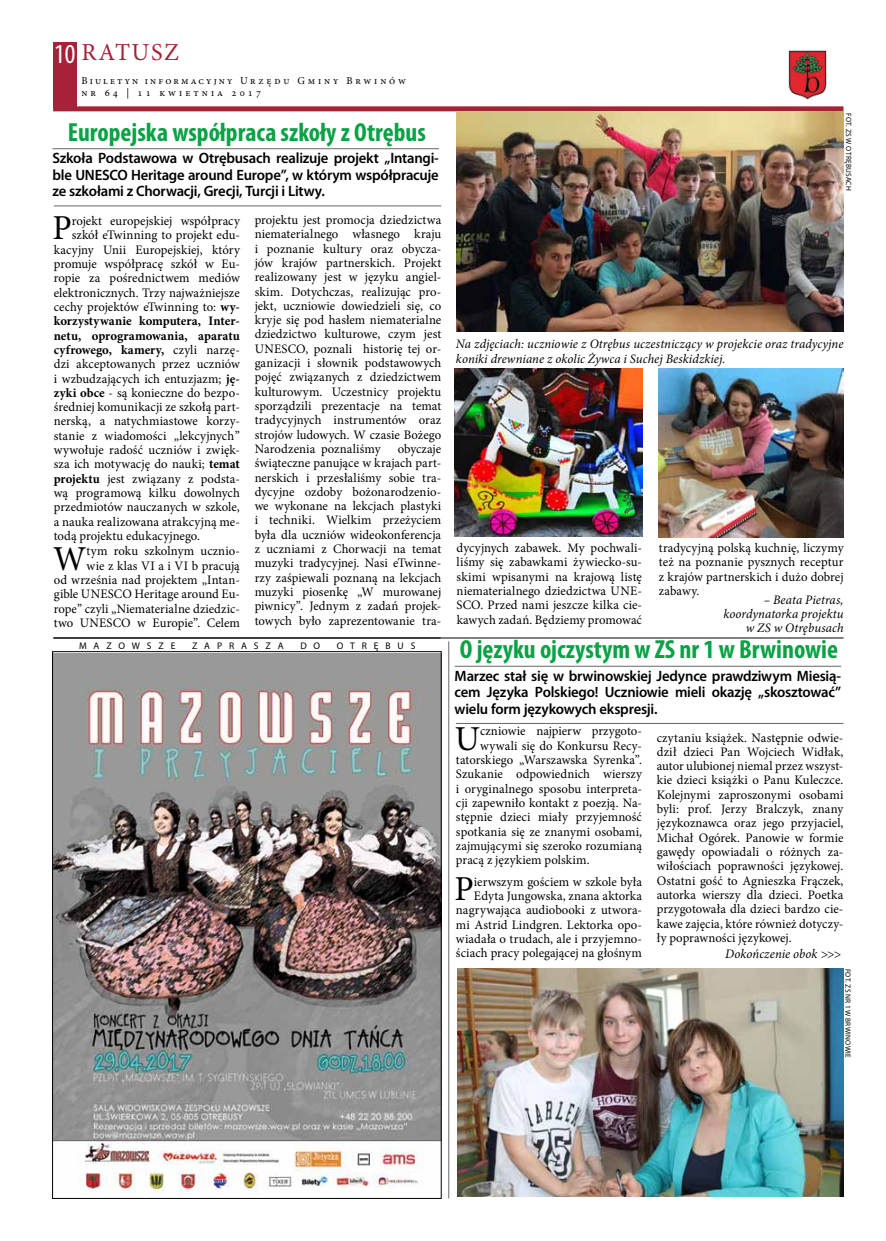
<style>
.page{position:relative;width:886px;height:1241px;background:#fff}
.page>*{position:absolute;margin:0;border:0;box-sizing:border-box;transform-origin:0 0}
.t1{font:35px "Minion Pro";color:#000}
.t2{font:700 condensed 26.25px "Myriad Pro";color:#0aa245}
.t3{font:24.38px "Minion Pro";color:#a52238}
.t4{font:600 15px/16.5px "Myriad Pro";letter-spacing:-.015em;color:#000;text-align:justify}
.t5{font:13px/14.2px "Minion Pro";letter-spacing:.005em;color:#000;text-align:justify}
.t6{font:italic 13px/14.2px "Minion Pro";letter-spacing:.005em;color:#000}
.t7{font:700 13px "Minion Pro";letter-spacing:-.005em;color:#000}
.t8{font:10.5px/12.6px "Minion Pro";letter-spacing:.265em;color:#000}
.t9{font:9.62px "Myriad Pro";letter-spacing:.715em;color:#000}
.t10{font:7.5px "Myriad Pro";letter-spacing:.035em;color:#000}
.s1{font-family:"Myriad Pro";font-stretch:condensed;font-size:27.5px;color:#fff}
.s2{font-weight:700}
.s3{font-weight:400}
</style>
<div class="page">
<div style="left:53px;top:43px;width:23px;height:65px;background:#a52238"></div>
<img style="left:788px;top:50px;width:39px;height:50px">
<div style="left:53px;top:106px;width:790px;height:5px;background:#a52238"></div>
<hr style="left:52px;top:148px;width:387px;height:1px;background:#000">
<hr style="left:54px;top:205px;width:387px;height:1px;background:#000">
<hr style="left:448px;top:641px;width:1px;height:557px;background:#000">
<img style="left:54px;top:653px;width:385px;height:541px">
<img style="left:457px;top:111px;width:386px;height:220px">
<img style="left:658px;top:369px;width:185px;height:168px">
<img style="left:454px;top:368px;width:188px;height:169px">
<hr style="left:53px;top:637px;width:790px;height:1px;background:#000">
<hr style="left:455px;top:666px;width:386px;height:1px;background:#000">
<hr style="left:456px;top:723px;width:387px;height:1px;background:#000">
<img style="left:457px;top:968px;width:386px;height:227px">
<h3 class="t3" style="left:54px;top:36px;width:46px"><span class="s1">10</span> ratu</h3>
<h3 class="t3" style="left:151px;top:36px;width:29px">sz</h3>
<p class="t8" style="left:81px;top:74px;width:326px">Biuletyn informacyjny Urzędu Gminy Brwinów nr 64 | 11 kwietnia 2017</p>
<h2 class="t2" style="left:68px;top:116px;width:360px">Europejska współpraca szkoły z Otrębus</h2>
<p class="t4" style="left:52px;top:149px;width:388px">Szkoła Podstawowa w Otrębusach realizuje projekt „Intangi&shy;ble UNESCO Heritage around Europe”, w którym współpracuje ze szkołami z Chorwacji, Grecji, Turcji i Litwy.</p>
<h1 class="t1" style="left:52px;top:205px;width:21px">P</h1>
<p class="t5" style="left:72px;top:214px;width:170px">rojekt europejskiej współpracy</p>
<p class="t5" style="left:72px;top:228px;width:170px">szkół eTwinning to projekt edu-</p>
<p class="t5" style="left:54px;top:242px;width:188px">kacyjny Unii Europejskiej, który</p>
<p class="t5" style="left:54px;top:257px;width:188px">promuje współpracę szkół w Eu-</p>
<p class="t5" style="left:54px;top:271px;width:188px">ropie za pośrednictwem mediów</p>
<p class="t5" style="left:54px;top:285px;width:188px">elektronicznych. Trzy najważniejsze</p>
<p class="t5" style="left:54px;top:300px;width:188px">cechy projektów eTwinning to: <span class="s2">wy-</span></p>
<p class="t7" style="left:54px;top:312px;width:188px">korzystywanie komputera, Inter-</p>
<p class="t7" style="left:54px;top:326px;width:188px">netu, oprogramowania, aparatu</p>
<p class="t7" style="left:54px;top:340px;width:188px">cyfrowego, kamery, <span class="s3">czyli narzę-</span></p>
<p class="t5" style="left:54px;top:357px;width:188px">dzi akceptowanych przez uczniów</p>
<p class="t5" style="left:54px;top:371px;width:188px">i wzbudzających ich entuzjazm; <span class="s2">ję-</span></p>
<p class="t5" style="left:54px;top:385px;width:188px"><span class="s2">zyki obce</span> - są konieczne do bezpo-</p>
<p class="t5" style="left:54px;top:400px;width:188px">średniej komunikacji ze szkołą part-</p>
<p class="t5" style="left:54px;top:414px;width:188px">nerską, a natychmiastowe korzy-</p>
<p class="t5" style="left:54px;top:428px;width:187px">stanie z wiadomości „lekcyjnych”</p>
<p class="t5" style="left:54px;top:443px;width:188px">wywołuje radość uczniów i zwięk-</p>
<p class="t5" style="left:54px;top:457px;width:188px">sza ich motywację do nauki; <span class="s2">temat</span></p>
<p class="t5" style="left:54px;top:471px;width:188px"><span class="s2">projektu</span> jest związany z podsta-</p>
<p class="t5" style="left:54px;top:485px;width:188px">wą programową kilku dowolnych</p>
<p class="t5" style="left:54px;top:500px;width:187px">przedmiotów nauczanych w szkole,</p>
<p class="t5" style="left:54px;top:514px;width:188px">a nauka realizowana atrakcyjną me-</p>
<p class="t5" style="left:54px;top:528px;width:148px">todą projektu edukacyjnego.</p>
<h1 class="t1" style="left:53px;top:535px;width:35px">W</h1>
<p class="t5" style="left:54px;top:544px;width:188px;text-align:right">tym roku szkolnym ucznio-<br>wie z klas VI a i VI b pracują<br>od września nad projektem „Intan&shy;gible UNESCO Heritage around Eu&shy;rope” czyli „Niematerialne dziedzic&shy;two UNESCO w Europie”. Celem</p>
<p class="t5" style="left:255px;top:213px;width:188px">projektu jest promocja dziedzictwa niematerialnego własnego kraju i poznanie kultury oraz obycza&shy;jów krajów partnerskich. Projekt realizowany jest w języku angiel&shy;skim. Dotychczas, realizując pro&shy;jekt, uczniowie dowiedzieli się, co kryje się pod hasłem niematerialne dziedzictwo kulturowe, czym jest UNESCO, poznali historię tej or&shy;ganizacji i słownik podstawowych pojęć związanych z dziedzictwem kulturowym. Uczestnicy projektu sporządzili prezentacje na temat tradycyjnych instrumentów oraz strojów ludowych. W czasie Bożego Narodzenia poznaliśmy</p>
<p class="t5" style="left:255px;top:441px;width:188px;text-indent:143px">obyczaje świąteczne panujące w krajach part&shy;nerskich i przesłaliśmy sobie tra&shy;dycyjne ozdoby bożonarodzenio&shy;we wykonane na lekcjach plastyki i techniki. Wielkim przeżyciem była dla uczniów wideokonferencja z uczniami z Chorwacji na temat muzyki tradycyjnej. Nasi eTwinne&shy;rzy zaśpiewali poznaną na lekcjach muzyki piosenkę „W murowanej piwnicy”. Jednym z zadań projek&shy;towych było zaprezentowanie tra-</p>
<p class="t9" style="left:79px;top:639px;width:98px">MAZOWSZE</p>
<p class="t9" style="left:192px;top:639px;width:93px">ZAPRASZA</p>
<p class="t9" style="left:300px;top:639px;width:21px">D O</p>
<p class="t9" style="left:337px;top:639px;width:80px">OTRĘBUS</p>
<p class="t10" style="left:853px;top:113px;width:79px;rotate:90deg">Fot. ZS w Otrębusach</p>
<p class="t6" style="left:456px;top:337px;width:389px">Na zdjęciach: uczniowie z Otrębus uczestniczący w projekcie oraz tradycyjne koniki drewniane z okolic Żywca i Suchej Beskidzkiej.</p>
<p class="t5" style="left:457px;top:540px;width:187px">dycyjnych zabawek. My pochwali&shy;liśmy się zabawkami żywiecko-su&shy;skimi wpisanymi na krajową listę niematerialnego dziedzictwa UNE-SCO. Przed nami jeszcze kilka cie&shy;kawych zadań. Będziemy promować</p>
<p class="t5" style="left:659px;top:540px;width:186px">tradycyjną polską kuchnię, liczymy też na poznanie pysznych receptur z krajów partnerskich i dużo dobrej zabawy.</p>
<p class="t6" style="left:723px;top:592px;width:122px;text-align:right">– Beata Pietras, koordynatorka projektu w ZS w Otrębusach</p>
<h2 class="t2" style="left:460px;top:633px;width:380px">O języku ojczystym w ZS nr 1 w Brwinowie</h2>
<p class="t4" style="left:455px;top:667px;width:388px">Marzec stał się w brwinowskiej Jedynce prawdziwym Miesią&shy;cem Języka Polskiego! Uczniowie mieli okazję „skosztować” wielu form językowych ekspresji.</p>
<h1 class="t1" style="left:455px;top:715px;width:27px">U</h1>
<p class="t5" style="left:480px;top:724px;width:163px">czniowie najpierw przygoto-</p>
<p class="t5" style="left:480px;top:738px;width:163px">wywali się do Konkursu Recy-</p>
<p class="t5" style="left:456px;top:752px;width:188px">tatorskiego „Warszawska Syrenka”.</p>
<p class="t5" style="left:456px;top:767px;width:188px">Szukanie odpowiednich wierszy</p>
<p class="t5" style="left:456px;top:781px;width:188px">i oryginalnego sposobu interpreta-</p>
<p class="t5" style="left:456px;top:795px;width:188px">cji zapewniło kontakt z poezją. Na-</p>
<p class="t5" style="left:456px;top:810px;width:188px">stępnie dzieci miały przyjemność</p>
<p class="t5" style="left:456px;top:824px;width:188px">spotkania się ze znanymi osobami,</p>
<p class="t5" style="left:456px;top:838px;width:187px">zajmującymi się szeroko rozumianą</p>
<p class="t5" style="left:456px;top:852px;width:135px">pracą z językiem polskim.</p>
<h1 class="t1" style="left:455px;top:865px;width:21px">P</h1>
<p class="t5" style="left:456px;top:874px;width:188px;text-align:right">ierwszym gościem w szkole była Edyta Jungowska, znana aktorka nagrywająca audiobooki z utwora&shy;mi Astrid Lindgren. Lektorka opo&shy;wiadała o trudach, ale i przyjemno&shy;ściach pracy polegającej na głośnym</p>
<p class="t5" style="left:657px;top:730px;width:188px">czytaniu książek. Następnie odwie&shy;dził dzieci Pan Wojciech Widłak, autor ulubionej niemal przez wszyst&shy;kie dzieci książki o Panu Kuleczce.<br>Kolejnymi zaproszonymi osobami byli: prof. Jerzy Bralczyk, znany językoznawca oraz jego przyjaciel, Michał Ogórek. Panowie w formie gawędy opowiadali o różnych za&shy;wiłościach poprawności językowej.<br>Ostatni gość to Agnieszka Frączek, autorka wierszy dla dzieci. Poetka przygotowała dla dzieci bardzo cie&shy;kawe zajęcia, które również dotyczy&shy;ły poprawności językowej.</p>
<p class="t6" style="left:725px;top:946px;width:117px">Dokończenie obok &gt;&gt;&gt;</p>
<p class="t10" style="left:852px;top:968px;width:91px;rotate:90deg">Fot. ZS nr 1 w Brwinowie</p>
</div>
